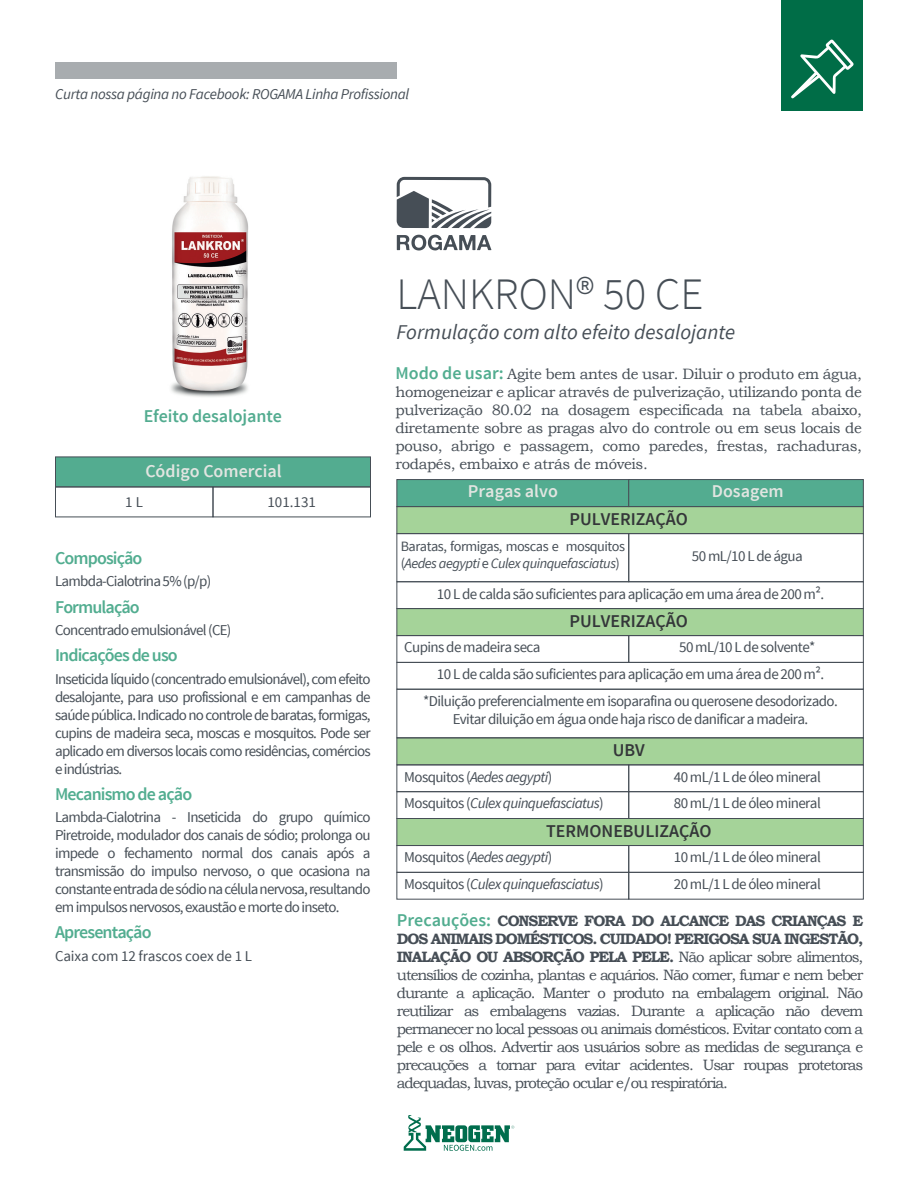
<style>
.page{position:relative;width:918px;height:1188px;background:#fff}
.page>*{position:absolute;margin:0;border:0;box-sizing:border-box;transform-origin:0 0}
.t1{font:300 45px "Source Sans Pro";color:#464e56}
.t2{font:italic 21px "Source Sans Pro";color:#464e56}
.t3{font:600 18px "Source Sans Pro";letter-spacing:-.05em;color:#52ad90}
.t4{font:600 18px "Source Sans Pro";color:#343639}
.t5{font:600 18px "Source Sans Pro";color:#e2e5e1}
.t6{font:600 18px "Source Sans Pro";letter-spacing:-.005em;color:#53ac90}
.t7{font:15px/18px "Source Sans Pro";letter-spacing:-.04em;color:#464e56;text-align:justify}
.t8{font:15px/18px "Bookman Old Style";letter-spacing:-.05em;color:#464e56;text-align:justify}
.t9{font:italic 15px "Source Sans Pro";letter-spacing:-.04em;color:#464e56}
.t10{font:italic 15px "Source Sans Pro";letter-spacing:-.02em;color:#464e56}
.t11{font:15px "Source Sans Pro";letter-spacing:-.01em;color:#464e56}
.t12{font:14.25px/17.1px "Source Sans Pro";letter-spacing:-.035em;color:#464e56}
.s1{font-family:"Source Sans Pro";font-weight:600;font-size:18px;color:#52ad90}
.s2{font-style:italic}
.s3{font-style:normal}
.s4{font-weight:700}
</style>
<div class="page">
<img style="left:170px;top:176px;width:79px;height:221px">
<div style="left:782px;top:0;width:81px;height:110px;background:#006d47"></div>
<div style="left:55px;top:62px;width:342px;height:16px;background:#a8acaf"></div>
<svg style="left:397px;top:177px;width:94px;height:74px"></svg>
<svg style="left:791px;top:39px;width:63px;height:59px"></svg>
<svg style="left:404px;top:1115px;width:110px;height:36px"></svg>
<div style="left:55px;top:457px;width:316px;height:30px;background:#53ac90;border:1px solid #464e56"></div>
<div style="left:397px;top:506px;width:467px;height:28px;background:#a5d399"></div>
<div style="left:397px;top:533px;width:232px;height:49px;border:1px solid #464e56"></div>
<div style="left:628px;top:533px;width:236px;height:49px;border:1px solid #464e56"></div>
<div style="left:397px;top:608px;width:467px;height:28px;background:#a5d399"></div>
<div style="left:397px;top:738px;width:467px;height:27px;background:#a5d399;border:1px solid #464e56"></div>
<div style="left:397px;top:479px;width:232px;height:28px;background:#53ac90;border:1px solid #464e56"></div>
<div style="left:629px;top:479px;width:235px;height:28px;background:#53ac90;border:1px solid #464e56"></div>
<div style="left:397px;top:791px;width:232px;height:28px;border:1px solid #464e56"></div>
<div style="left:629px;top:791px;width:235px;height:28px;border:1px solid #464e56"></div>
<div style="left:397px;top:818px;width:467px;height:28px;background:#a5d399;border:1px solid #464e56"></div>
<div style="left:397px;top:845px;width:232px;height:28px;border:1px solid #464e56"></div>
<div style="left:629px;top:845px;width:235px;height:28px;border:1px solid #464e56"></div>
<div style="left:397px;top:872px;width:232px;height:27px;border:1px solid #464e56"></div>
<div style="left:629px;top:872px;width:235px;height:27px;border:1px solid #464e56"></div>
<div style="left:397px;top:582px;width:467px;height:27px;border:1px solid #464e56"></div>
<div style="left:397px;top:635px;width:232px;height:28px;border:1px solid #464e56"></div>
<div style="left:629px;top:635px;width:235px;height:28px;border:1px solid #464e56"></div>
<div style="left:397px;top:662px;width:467px;height:27px;border:1px solid #464e56"></div>
<div style="left:397px;top:689px;width:467px;height:49px;border:1px solid #464e56"></div>
<p class="t10" style="left:55px;top:85px;width:356px">Curta nossa página no Facebook: ROGAMA Linha Profissional</p>
<p class="t6" style="left:144px;top:405px;width:140px">Efeito desalojante</p>
<p class="t5" style="left:145px;top:459px;width:138px">Código Comercial</p>
<p class="t7" style="left:125px;top:494px;width:19px">1 L</p>
<p class="t7" style="left:268px;top:494px;width:50px">101.131</p>
<p class="t3" style="left:55px;top:547px;width:89px">Composição</p>
<p class="t7" style="left:55px;top:573px;width:158px">Lambda-Cialotrina 5% (p/p)</p>
<p class="t3" style="left:55px;top:595px;width:86px">Formulação</p>
<p class="t7" style="left:55px;top:621px;width:178px">Concentrado emulsionável (CE)</p>
<p class="t3" style="left:55px;top:644px;width:124px">Indicações de uso</p>
<p class="t7" style="left:55px;top:670px;width:317px">Inseticida líquido (concentrado emulsionável), com efeito desalojante, para uso profissional e em campanhas de saúde pública. Indicado no controle de baratas, formigas, cupins de madeira seca, moscas e mosquitos. Pode ser aplicado em diversos locais como residências, comércios e indústrias.</p>
<p class="t3" style="left:55px;top:782px;width:139px">Mecanismo de ação</p>
<p class="t7" style="left:55px;top:809px;width:317px">Lambda-Cialotrina - Inseticida do grupo químico Piretroide, modulador dos canais de sódio; prolonga ou impede o fechamento normal dos canais após a transmissão do impulso nervoso, o que ocasiona na constante entrada de sódio na célula nervosa, resultando em impulsos nervosos, exaustão e morte do inseto.</p>
<p class="t3" style="left:55px;top:921px;width:98px">Apresentação</p>
<p class="t11" style="left:55px;top:947px;width:198px">Caixa com 12 frascos coex de 1 L</p>
<h1 class="t1" style="left:397px;top:267px;width:308px">LANKRON® 50 CE</h1>
<h2 class="t2" style="left:397px;top:319px;width:340px">Formulação com alto efeito desalojante</h2>
<p class="t8" style="left:396px;top:365px;width:468px"><span class="s1">Modo de usar:</span> Agite bem antes de usar. Diluir o produto em água, homogeneizar e aplicar através de pulverização, utilizando ponta de pulverização 80.02 na dosagem especificada na tabela abaixo, diretamente sobre as pragas alvo do controle ou em seus locais de pouso, abrigo e passagem, como paredes, frestas, rachaduras, rodapés, embaixo e atrás de móveis.</p>
<p class="t5" style="left:468px;top:479px;width:92px">Pragas alvo</p>
<p class="t5" style="left:712px;top:479px;width:73px">Dosagem</p>
<p class="t4" style="left:570px;top:508px;width:120px">PULVERIZAÇÃO</p>
<p class="t12" style="left:401px;top:538px;width:226px">Baratas, formigas, moscas e mosquitos (<span class="s2">Aedes aegypti</span> e <span class="s2">Culex quinquefasciatus</span>)</p>
<p class="t7" style="left:692px;top:547px;width:112px">50 mL/10 L de água</p>
<p class="t7" style="left:437px;top:585px;width:389px">10 L de calda são suficientes para aplicação em uma área de 200 m².</p>
<p class="t7" style="left:404px;top:639px;width:138px">Cupins de madeira seca</p>
<p class="t7" style="left:679px;top:639px;width:138px">50 mL/10 L de solvente*</p>
<p class="t7" style="left:437px;top:665px;width:389px">10 L de calda são suficientes para aplicação em uma área de 200 m².</p>
<p class="t7" style="left:423px;top:692px;width:416px">*Diluição preferencialmente em isoparafina ou querosene desodorizado.</p>
<p class="t7" style="left:453px;top:710px;width:357px">Evitar diluição em água onde haja risco de danificar a madeira.</p>
<p class="t4" style="left:570px;top:610px;width:120px">PULVERIZAÇÃO</p>
<p class="t4" style="left:613px;top:739px;width:34px">UBV</p>
<p class="t9" style="left:404px;top:767px;width:149px"><span class="s3">Mosquitos (</span>Aedes aegypti<span class="s3">)</span></p>
<p class="t7" style="left:674px;top:768px;width:148px">40 mL/1 L de óleo mineral</p>
<p class="t9" style="left:404px;top:794px;width:201px"><span class="s3">Mosquitos (</span>Culex quinquefasciatus<span class="s3">)</span></p>
<p class="t7" style="left:674px;top:795px;width:148px">80 mL/1 L de óleo mineral</p>
<p class="t4" style="left:546px;top:820px;width:167px">TERMONEBULIZAÇÃO</p>
<p class="t9" style="left:404px;top:848px;width:149px"><span class="s3">Mosquitos (</span>Aedes aegypti<span class="s3">)</span></p>
<p class="t7" style="left:674px;top:849px;width:148px">10 mL/1 L de óleo mineral</p>
<p class="t9" style="left:404px;top:875px;width:201px"><span class="s3">Mosquitos (</span>Culex quinquefasciatus<span class="s3">)</span></p>
<p class="t7" style="left:674px;top:875px;width:148px">20 mL/1 L de óleo mineral</p>
<p class="t8" style="left:397px;top:912px;width:468px"><span class="s1">Precauções:</span> <span class="s4">CONSERVE FORA DO ALCANCE DAS CRIANÇAS E DOS ANIMAIS DOMÉSTICOS. CUIDADO! PERIGOSA SUA INGESTÃO, INALAÇÃO OU ABSORÇÃO PELA PELE.</span> Não aplicar sobre alimentos, utensílios de cozinha, plantas e aquários. Não comer, fumar e nem beber durante a aplicação. Manter o produto na embalagem original. Não reutilizar as embalagens vazias. Durante a aplicação não devem permanecer no local pessoas ou animais domésticos. Evitar contato com a pele e os olhos. Advertir aos usuários sobre as medidas de segurança e precauções a tornar para evitar acidentes. Usar roupas protetoras adequadas, luvas, proteção ocular e/ou respiratória.</p>
</div>
